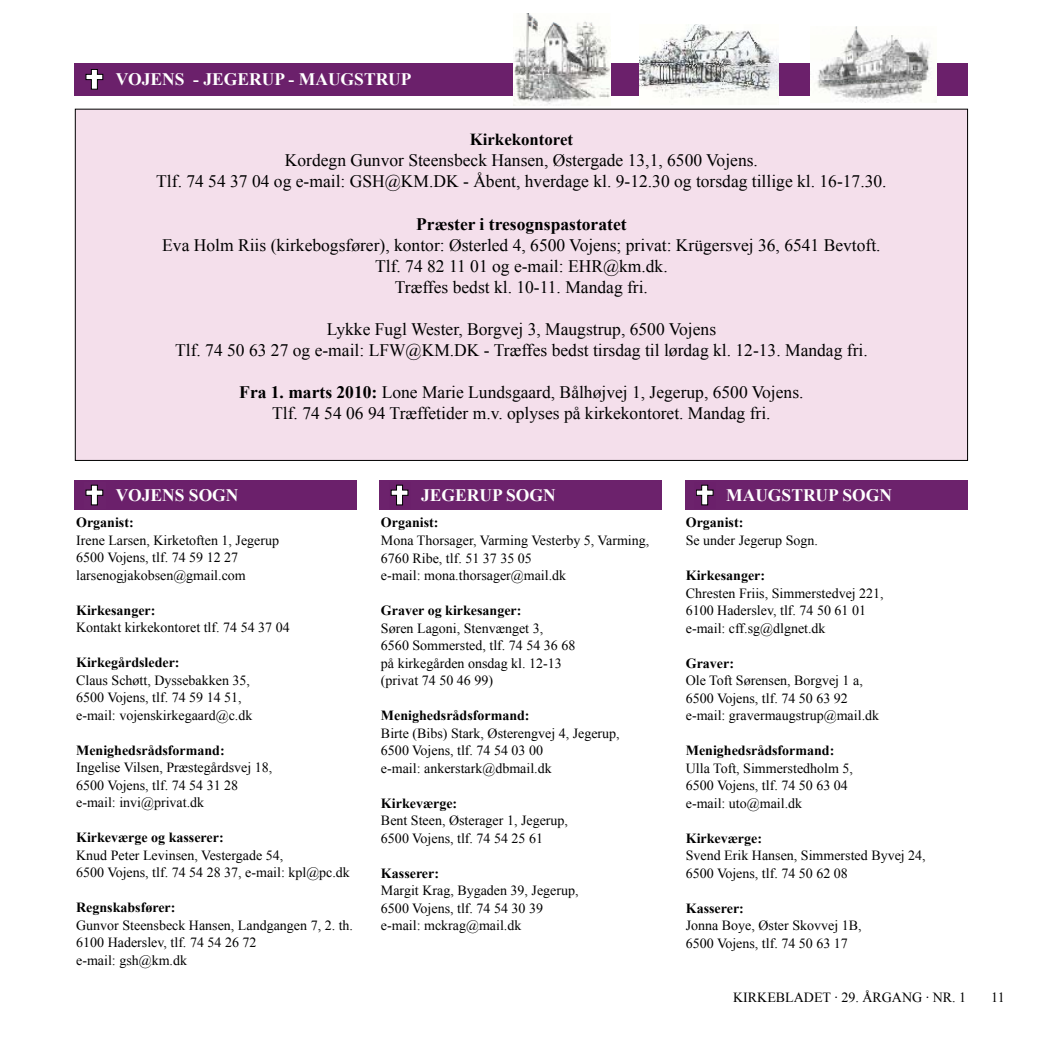
<style>
.page{position:relative;width:1042px;height:1042px;background:#fff}
.page>*{position:absolute;margin:0;border:0;box-sizing:border-box;transform-origin:0 0}
.t1{font:17.5px/21px "Times New Roman";color:#000;text-align:center}
.t2{font:700 17.5px "Times New Roman";color:#fff}
.t3{font:700 17.5px "Times New Roman";color:#000}
.t4{font:700 16.8px "Times New Roman";color:#000}
.t5{font:14px/17.5px "Times New Roman";color:#000}
.t6{font:700 14px "Times New Roman";color:#000}
.s1{font-weight:700}
</style>
<div class="page">
<div style="left:74px;top:63px;width:893px;height:33px;background:#6b206b"></div>
<svg style="left:86px;top:69px;width:17px;height:20px"></svg>
<div style="left:75px;top:109px;width:892px;height:351px;background:#f4dfeb"></div>
<div style="left:74px;top:480px;width:283px;height:30px;background:#6b206b"></div>
<svg style="left:85px;top:484px;width:19px;height:22px"></svg>
<svg style="left:86px;top:485px;width:17px;height:20px"></svg>
<div style="left:379px;top:480px;width:283px;height:30px;background:#6c226c"></div>
<svg style="left:390px;top:484px;width:19px;height:22px"></svg>
<svg style="left:391px;top:485px;width:17px;height:20px"></svg>
<div style="left:685px;top:480px;width:282px;height:30px;background:#6c226c"></div>
<svg style="left:701px;top:484px;width:13px;height:22px"></svg>
<svg style="left:696px;top:485px;width:17px;height:20px"></svg>
<img style="left:811px;top:26px;width:125px;height:76px">
<img style="left:639px;top:25px;width:140px;height:74px">
<img style="left:513px;top:13px;width:97px;height:92px">
<p class="t2" style="left:116px;top:67px;width:297px">vojens - jegerup - Maugstrup</p>
<p class="t4" style="left:470px;top:128px;width:105px">Kirkekontoret</p>
<p class="t1" style="left:156px;top:150px;width:732px">Kordegn Gunvor Steensbeck Hansen, Østergade 13,1, 6500 Vojens.<br>Tlf. 74 54 37 04 og e-mail: GSH@KM.DK - Åbent, hverdage kl. 9-12.30 og torsdag tillige kl. 16-17.30.</p>
<p class="t3" style="left:416px;top:211px;width:212px">Præster i tresognspastoratet</p>
<p class="t1" style="left:162px;top:234px;width:720px">Eva Holm Riis (kirkebogsfører), kontor: Østerled 4, 6500 Vojens; privat: Krügersvej 36, 6541 Bevtoft.<br>Tlf. 74 82 11 01 og e-mail: EHR@km.dk.<br>Træffes bedst kl. 10-11. Mandag fri.</p>
<p class="t1" style="left:175px;top:318px;width:694px">Lykke Fugl Wester, Borgvej 3, Maugstrup, 6500 Vojens<br>Tlf. 74 50 63 27 og e-mail: LFW@KM.DK - Træffes bedst tirsdag til lørdag kl. 12-13. Mandag fri.</p>
<p class="t1" style="left:239px;top:381px;width:566px"><span class="s1">Fra 1. marts 2010:</span> Lone Marie Lundsgaard, Bålhøjvej 1, Jegerup, 6500 Vojens.<br>Tlf. 74 54 06 94 Træffetider m.v. oplyses på kirkekontoret. Mandag fri.</p>
<p class="t2" style="left:116px;top:483px;width:124px">Vojens Sogn</p>
<p class="t2" style="left:421px;top:483px;width:136px">Jegerup Sogn</p>
<p class="t2" style="left:726px;top:483px;width:167px">Maugstrup Sogn</p>
<p class="t6" style="left:76px;top:513px;width:59px">Organist:</p>
<p class="t5" style="left:76px;top:531px;width:204px">Irene Larsen, Kirketoften 1, Jegerup<br>6500 Vojens, tlf. 74 59 12 27 larsenogjakobsen@gmail.com</p>
<p class="t6" style="left:76px;top:600px;width:81px">Kirkesanger:</p>
<p class="t5" style="left:76px;top:618px;width:215px">Kontakt kirkekontoret tlf. 74 54 37 04</p>
<p class="t6" style="left:76px;top:653px;width:105px">Kirkegårdsleder:</p>
<p class="t5" style="left:76px;top:671px;width:178px">Claus Schøtt, Dyssebakken 35,<br>6500 Vojens, tlf. 74 59 14 51, e-mail: vojenskirkegaard@c.dk</p>
<p class="t6" style="left:76px;top:740px;width:150px">Menighedsrådsformand:</p>
<p class="t5" style="left:76px;top:758px;width:198px">Ingelise Vilsen, Præstegårdsvej 18,<br>6500 Vojens, tlf. 74 54 31 28 e-mail: invi@privat.dk</p>
<p class="t6" style="left:76px;top:828px;width:149px">Kirkeværge og kasserer:</p>
<p class="t5" style="left:76px;top:846px;width:275px">Knud Peter Levinsen, Vestergade 54,<br>6500 Vojens, tlf. 74 54 28 37, e-mail: kpl@pc.dk</p>
<p class="t6" style="left:76px;top:898px;width:101px">Regnskabsfører:</p>
<p class="t5" style="left:76px;top:916px;width:278px">Gunvor Steensbeck Hansen, Landgangen 7, 2. th.<br>6100 Haderslev, tlf. 74 54 26 72<br>e-mail: gsh@km.dk</p>
<p class="t6" style="left:381px;top:513px;width:59px">Organist:</p>
<p class="t5" style="left:381px;top:531px;width:270px">Mona Thorsager, Varming Vesterby 5, Varming,<br>6760 Ribe, tlf. 51 37 35 05<br>e-mail: mona.thorsager@mail.dk</p>
<p class="t6" style="left:381px;top:600px;width:142px">Graver og kirkesanger:</p>
<p class="t5" style="left:381px;top:619px;width:196px">Søren Lagoni, Stenvænget 3,<br>6560 Sommersted, tlf. 74 54 36 68 på kirkegården onsdag kl. 12-13 (privat 74 50 46 99)</p>
<p class="t6" style="left:381px;top:705px;width:150px">Menighedsrådsformand:</p>
<p class="t5" style="left:381px;top:724px;width:240px">Birte (Bibs) Stark, Østerengvej 4, Jegerup,<br>6500 Vojens, tlf. 74 54 03 00<br>e-mail: ankerstark@dbmail.dk</p>
<p class="t6" style="left:381px;top:793px;width:78px">Kirkeværge:</p>
<p class="t5" style="left:381px;top:811px;width:189px">Bent Steen, Østerager 1, Jegerup,<br>6500 Vojens, tlf. 74 54 25 61</p>
<p class="t6" style="left:381px;top:863px;width:60px">Kasserer:</p>
<p class="t5" style="left:381px;top:881px;width:199px">Margit Krag, Bygaden 39, Jegerup,<br>6500 Vojens, tlf. 74 54 30 39 e-mail: mckrag@mail.dk</p>
<p class="t6" style="left:686px;top:513px;width:59px">Organist:</p>
<p class="t5" style="left:686px;top:531px;width:134px">Se under Jegerup Sogn.</p>
<p class="t6" style="left:686px;top:565px;width:81px">Kirkesanger:</p>
<p class="t5" style="left:686px;top:584px;width:199px">Chresten Friis, Simmerstedvej 221,<br>6100 Haderslev, tlf. 74 50 61 01 e-mail: cff.sg@dlgnet.dk</p>
<p class="t6" style="left:686px;top:653px;width:50px">Graver:</p>
<p class="t5" style="left:686px;top:671px;width:195px">Ole Toft Sørensen, Borgvej 1 a,<br>6500 Vojens, tlf. 74 50 63 92 e-mail: gravermaugstrup@mail.dk</p>
<p class="t6" style="left:686px;top:740px;width:150px">Menighedsrådsformand:</p>
<p class="t5" style="left:686px;top:759px;width:169px">Ulla Toft, Simmerstedholm 5,<br>6500 Vojens, tlf. 74 50 63 04 e-mail: uto@mail.dk</p>
<p class="t6" style="left:686px;top:828px;width:78px">Kirkeværge:</p>
<p class="t5" style="left:686px;top:846px;width:241px">Svend Erik Hansen, Simmersted Byvej 24,<br>6500 Vojens, tlf. 74 50 62 08</p>
<p class="t6" style="left:686px;top:898px;width:60px">Kasserer:</p>
<p class="t5" style="left:686px;top:916px;width:177px">Jonna Boye, Øster Skovvej 1B,<br>6500 Vojens, tlf. 74 50 63 17</p>
<p class="t5" style="left:733px;top:988px;width:235px">KIRKEBLADET · 29. Årgang · Nr. 1</p>
<p class="t5" style="left:991px;top:988px;width:15px">11</p>
</div>
